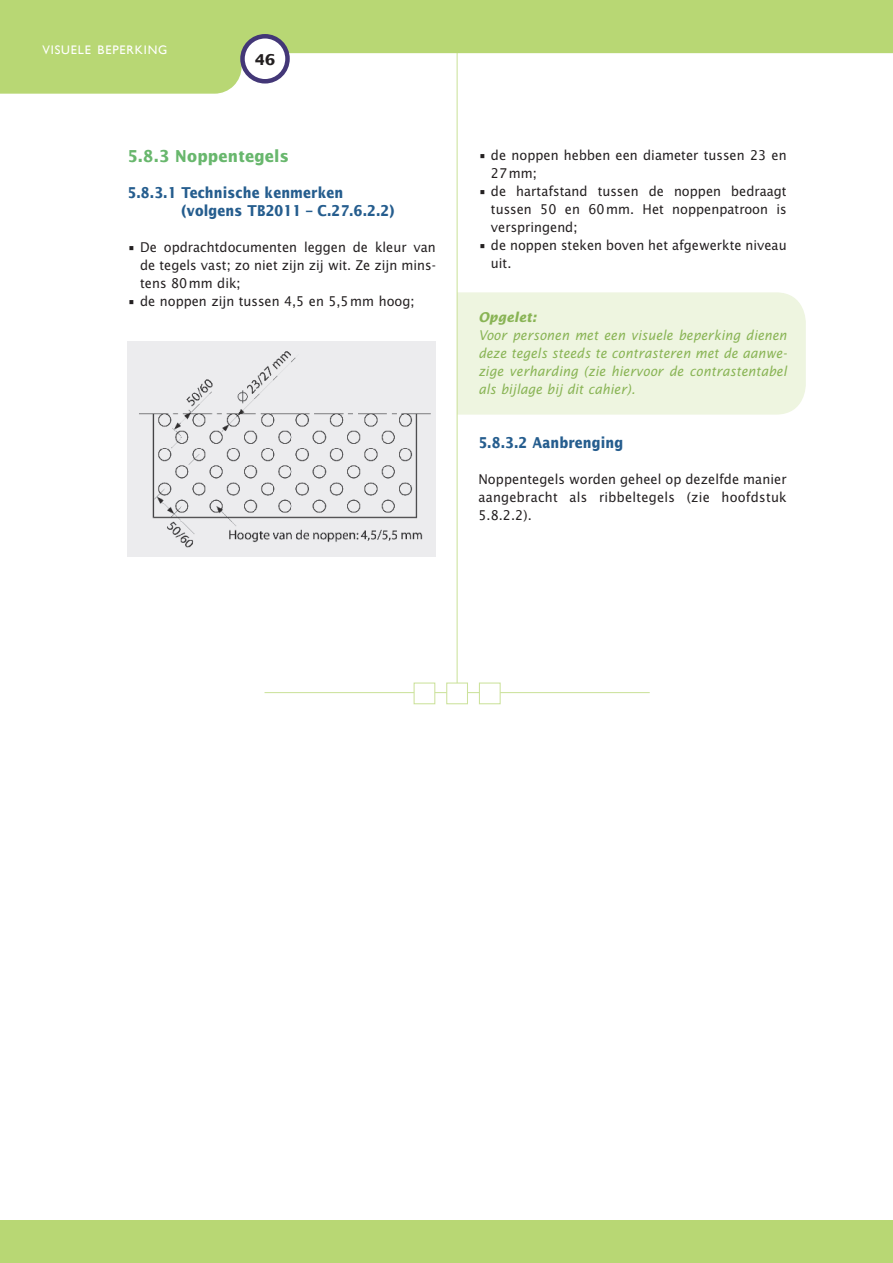
<style>
.page{position:relative;width:893px;height:1263px;background:#fff}
.page>*{position:absolute;margin:0;border:0;box-sizing:border-box;transform-origin:0 0}
.titre_3{font:700 16.5px "Lucida Sans";letter-spacing:.015em;color:#68b76d;scale:.9 1}
.titre_4{font:700 15px/18px "Lucida Sans";letter-spacing:.01em;color:#255d8e;scale:.85 1}
.t1{font:700 15px "Lucida Sans";color:#231f20}
.body{font:13.5px/18px "Lucida Sans";color:#231f20;text-align:justify;scale:.95 1}
.opgelet{font:italic 13.5px/18px "Lucida Sans";letter-spacing:.01em;color:#89b455;text-align:justify;scale:.93 1}
.opgelet-2{font:italic 700 13.5px "Lucida Sans";letter-spacing:.01em;color:#89b455;scale:.93 1}
.t2{font:12.3px "Gill Sans";letter-spacing:.065em;color:#fff}
</style>
<div class="page">
<div style="left:458px;top:292px;width:348px;height:123px;background:#eef5e0"></div>
<hr style="left:457px;top:0;width:1px;height:685px;background:#cce29c">
<svg style="left:0;top:0;width:893px;height:94px;fill:#b8d774"></svg>
<svg style="left:242px;top:36px;width:45px;height:45px"></svg>
<div style="left:240px;top:34px;width:50px;height:50px;border:4px solid #433777;border-radius:50%"></div>
<div style="left:0;top:1220px;width:893px;height:43px;background:#b8d774"></div>
<hr style="left:265px;top:692px;width:385px;height:1px;background:#cce29c">
<div style="left:414px;top:682px;width:21px;height:22px;background:#fff;border:1px solid #cce29c"></div>
<div style="left:446px;top:682px;width:22px;height:22px;background:#fff;border:1px solid #cce29c"></div>
<div style="left:479px;top:682px;width:22px;height:22px;background:#fff;border:1px solid #cce29c"></div>
<img style="left:128px;top:341px;width:308px;height:215px">
<p class="t2" style="left:43px;top:43px;width:126px">VISUELE BEPERKING</p>
<p class="t1" style="left:255px;top:50px;width:22px">46</p>
<p class="titre_3" style="left:128px;top:146px;width:181px">5.8.3 Noppentegels</p>
<p class="titre_4" style="left:182px;top:183px;width:252px;text-indent:-54px">5.8.3.1 Technische kenmerken (volgens TB2011 – C.27.6.2.2)</p>
<p class="body" style="left:140px;top:238px;width:313px;text-indent:-13px">• De opdrachtdocumenten leggen de kleur van de tegels vast; zo niet zijn zij wit. Ze zijn mins&shy;tens 80mm dik;</p>
<p class="body" style="left:128px;top:292px;width:303px">• de noppen zijn tussen 4,5 en 5,5mm hoog;</p>
<p class="body" style="left:491px;top:145px;width:313px;text-indent:-13px">• de noppen hebben een diameter tussen 23 en<br>27mm;</p>
<p class="body" style="left:491px;top:181px;width:313px;text-indent:-13px">• de hartafstand tussen de noppen bedraagt tussen 50 en 60mm. Het noppenpatroon is verspringend;</p>
<p class="body" style="left:491px;top:235px;width:313px;text-indent:-13px">• de noppen steken boven het afgewerkte niveau uit.</p>
<p class="opgelet-2" style="left:478px;top:309px;width:64px">Opgelet:</p>
<p class="opgelet" style="left:478px;top:325px;width:333px">Voor personen met een visuele beperking dienen deze tegels steeds te contrasteren met de aanwe&shy;zige verharding (zie hiervoor de contrastentabel als bijlage bij dit cahier).</p>
<p class="titre_4" style="left:478px;top:433px;width:172px">5.8.3.2 Aanbrenging</p>
<p class="body" style="left:478px;top:469px;width:326px">Noppentegels worden geheel op dezelfde manier aangebracht als ribbeltegels (zie hoofdstuk 5.8.2.2).</p>
</div>
